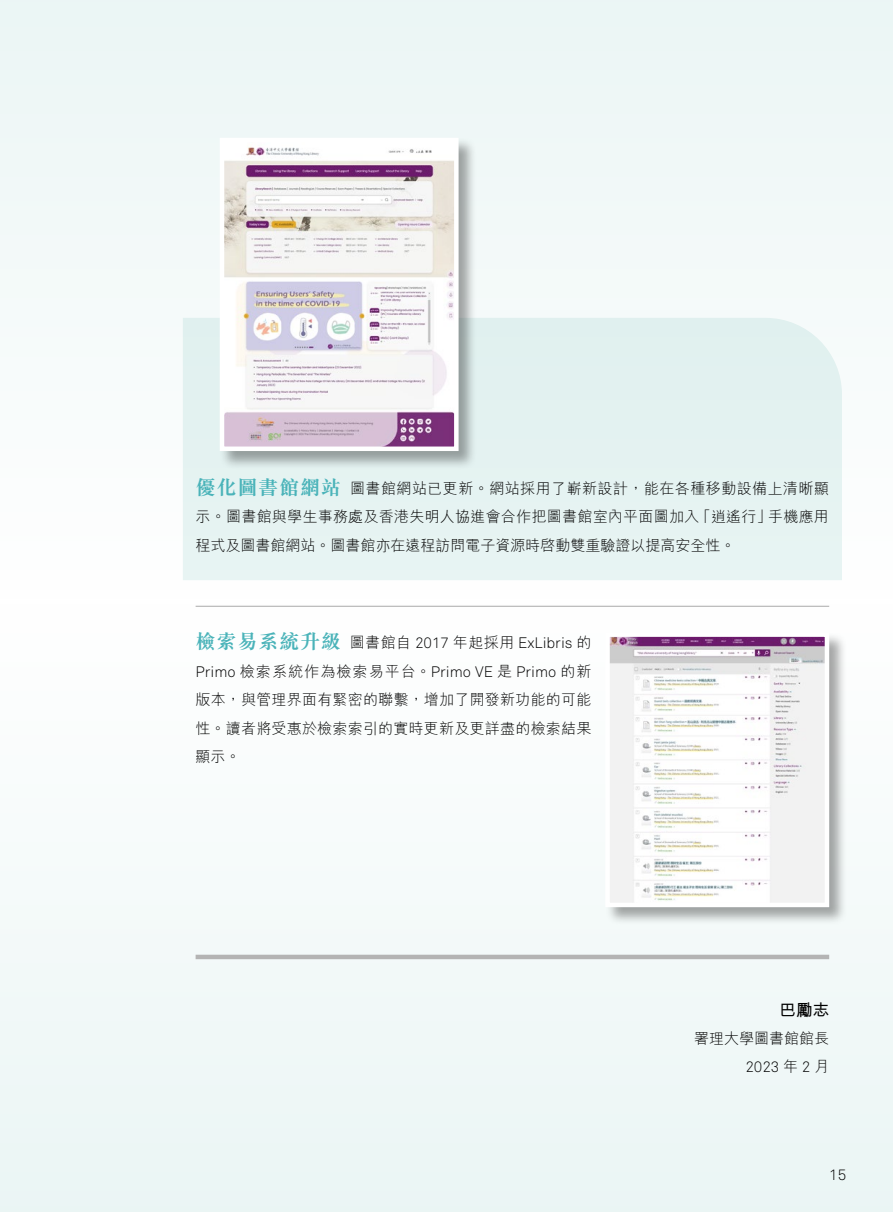
<style>
.page{position:relative;width:893px;height:1212px;background:#f2f9f8}
.page>*{position:absolute;margin:0;border:0;box-sizing:border-box;transform-origin:0 0}
.t1{font:700 16.5px "M Hei HK";color:#000}
.t2{font:300 15px/28.3px "M Hei HK";letter-spacing:.015em;color:#000;text-align:justify}
.t3{font:300 15px/28px "Akkurat";color:#000}
.s1{font-family:"M Sung HK";font-weight:700;font-size:20.25px;color:#4ab3b9}
.s2{font-family:"M Hei HK"}
</style>
<div class="page">
<div style="left:183px;top:318px;width:659px;height:262px;background:#e5f3f2"></div>
<hr style="left:196px;top:606px;width:633px;height:1px;background:#b4b4b4">
<div style="left:220px;top:137px;width:257px;height:333px;background:#000;opacity:.35"></div>
<svg style="left:217px;top:137px;width:244px;height:316px"></svg>
<div style="left:605px;top:632px;width:243px;height:293px;background:#000;opacity:.35"></div>
<svg style="left:603px;top:630px;width:228px;height:279px"></svg>
<hr style="left:196px;top:955px;width:633px;height:4px;background:#b4b4b4">
<p class="t2" style="left:196px;top:474px;width:635px"><span class="s1">優化圖書館網站</span> 圖書館網站已更新。網站採用了嶄新設計，能在各種移動設備上清晰顯示。圖書館與學生事務處及香港失明人協進會合作把圖書館室內平面圖加入「逍遙行」手機應用程式及圖書館網站。圖書館亦在遠程訪問電子資源時啓動雙重驗證以提高安全性。</p>
<p class="t3" style="left:196px;top:629px;width:397px"><span class="s1">檢索易系統升級</span><span class="s2">圖書館自</span> 2017 <span class="s2">年起採用</span> ExLibris <span class="s2">的<br></span>Primo <span class="s2">檢索系統作為檢索易平台。</span>Primo VE <span class="s2">是</span> Primo <span class="s2">的新</span></p>
<p class="t2" style="left:196px;top:685px;width:397px">版本，與管理界面有緊密的聯繫，增加了開發新功能的可能性。讀者將受惠於檢索索引的實時更新及更詳盡的檢索結果顯示。</p>
<p class="t1" style="left:780px;top:998px;width:51px">巴勵志</p>
<p class="t2" style="left:694px;top:1024px;width:136px">署理大學圖書館館長</p>
<p class="t3" style="left:745px;top:1053px;width:85px">2023 <span class="s2">年</span> 2 <span class="s2">月</span></p>
<p class="t3" style="left:829px;top:1161px;width:19px">15</p>
</div>
